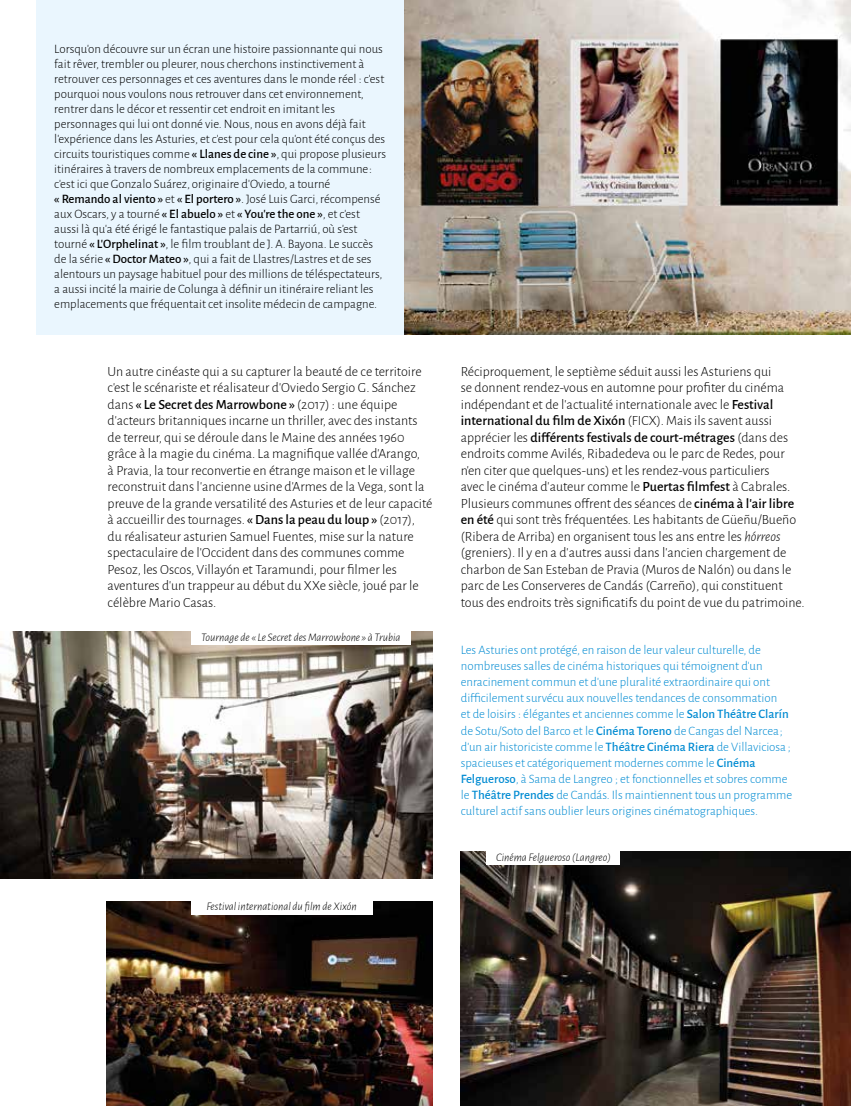
<style>
.page{position:relative;width:851px;height:1106px;background:#fff}
.page>*{position:absolute;margin:0;border:0;box-sizing:border-box;transform-origin:0 0}
.t1{font:italic 300 14.85px "Alegreya Sans";color:#000}
.t2{font:300 14.1px/16.5px "Alegreya Sans";color:#000}
.t3{font:300 12.9px/15px "Alegreya Sans";color:#000}
.t4{font:300 12.9px/16.2px "Alegreya Sans";color:#008bd2}
.t5{font:italic 300 11.55px "Alegreya Sans";color:#000}
.s1{font-weight:500}
.s2{font-style:italic}
</style>
<div class="page">
<img style="left:106px;top:901px;width:326px;height:205px">
<img style="left:0;top:632px;width:432px;height:246px">
<img style="left:460px;top:851px;width:390px;height:255px">
<div style="left:191px;top:630px;width:219px;height:15px;background:#fff"></div>
<div style="left:486px;top:850px;width:134px;height:15px;background:#fff"></div>
<div style="left:191px;top:899px;width:181px;height:15px;background:#fff"></div>
<div style="left:36px;top:0;width:455px;height:334px;background:#eaf6fe"></div>
<img style="left:404px;top:0;width:446px;height:334px">
<p class="t3" style="left:54px;top:41px;width:333px">Lorsqu’on découvre sur un écran une histoire passionnante qui nous fait rêver, trembler ou pleurer, nous cherchons instinctivement à retrouver ces personnages et ces aventures dans le monde réel : c’est pourquoi nous voulons nous retrouver dans cet environnement, rentrer dans le décor et ressentir cet endroit en imitant les personnages qui lui ont donné vie. Nous, nous en avons déjà fait l’expérience dans les Asturies, et c’est pour cela qu’ont été conçus des circuits touristiques comme <span class="s1">« Llanes de cine »</span>, qui propose plusieurs itinéraires à travers de nombreux emplacements de la commune: c’est ici que Gonzalo Suárez, originaire d’Oviedo, a tourné<br><span class="s1">« Remando al viento »</span> et <span class="s1">« El portero »</span>. José Luis Garci, récompensé aux Oscars, y a tourné <span class="s1">« El abuelo »</span> et <span class="s1">« You’re the one »</span>, et c’est aussi là qu’a été érigé le fantastique palais de Partarriú, où s’est tourné <span class="s1">« L’Orphelinat »</span>, le film troublant de J. A. Bayona. Le succès de la série <span class="s1">« Doctor Mateo »</span>, qui a fait de Llastres/Lastres et de ses alentours un paysage habituel pour des millions de téléspectateurs, a aussi incité la mairie de Colunga à définir un itinéraire reliant les emplacements que fréquentait cet insolite médecin de campagne.</p>
<p class="t1" style="left:106px;top:52px;width:98px">#TourismeCulturel</p>
<p class="t2" style="left:108px;top:363px;width:326px">Un autre cinéaste qui a su capturer la beauté de ce territoire c’est le scénariste et réalisateur d’Oviedo Sergio G. Sánchez dans <span class="s1">« Le Secret des Marrowbone »</span> (2017) : une équipe d’acteurs britanniques incarne un thriller, avec des instants de terreur, qui se déroule dans le Maine des années 1960 grâce à la magie du cinéma. La magnifique vallée d’Arango,<br>à Pravia, la tour reconvertie en étrange maison et le village reconstruit dans l’ancienne usine d’Armes de la Vega, sont la preuve de la grande versatilité des Asturies et de leur capacité à accueillir des tournages. <span class="s1">« Dans la peau du loup »</span> (2017), du réalisateur asturien Samuel Fuentes, mise sur la nature spectaculaire de l’Occident dans des communes comme Pesoz, les Oscos, Villayón et Taramundi, pour filmer les aventures d’un trappeur au début du XXe siècle, joué par le célèbre Mario Casas.</p>
<p class="t2" style="left:460px;top:363px;width:345px">Réciproquement, le septième séduit aussi les Asturiens qui<br>se donnent rendez-vous en automne pour profiter du cinéma indépendant et de l’actualité internationale avec le <span class="s1">Festival international du film de Xixón</span> (FICX). Mais ils savent aussi apprécier les <span class="s1">différents festivals de court-métrages</span> (dans des endroits comme Avilés, Ribadedeva ou le parc de Redes, pour n’en citer que quelques-uns) et les rendez-vous particuliers<br>avec le cinéma d’auteur comme le <span class="s1">Puertas filmfest</span> à Cabrales.<br>Plusieurs communes offrent des séances de <span class="s1">cinéma à l’air libre en été</span> qui sont très fréquentées. Les habitants de Güeñu/Bueño (Ribera de Arriba) en organisent tous les ans entre les <span class="s2">hórreos </span>(greniers). Il y en a d’autres aussi dans l’ancien chargement de charbon de San Esteban de Pravia (Muros de Nalón) ou dans le parc de Les Conserveres de Candás (Carreño), qui constituent tous des endroits très significatifs du point de vue du patrimoine.</p>
<p class="t4" style="left:460px;top:641px;width:333px">Les Asturies ont protégé, en raison de leur valeur culturelle, de nombreuses salles de cinéma historiques qui témoignent d’un enracinement commun et d’une pluralité extraordinaire qui ont difficilement survécu aux nouvelles tendances de consommation<br>et de loisirs : élégantes et anciennes comme le <span class="s1">Salon Théâtre Clarín </span>de Sotu/Soto del Barco et le <span class="s1">Cinéma Toreno</span> de Cangas del Narcea; d’un air historiciste comme le <span class="s1">Théâtre Cinéma Riera</span> de Villaviciosa ; spacieuses et catégoriquement modernes comme le <span class="s1">Cinéma Felgueroso</span>, à Sama de Langreo ; et fonctionnelles et sobres comme le <span class="s1">Théâtre Prendes</span> de Candás. Ils maintiennent tous un programme culturel actif sans oublier leurs origines cinématographiques.</p>
<p class="t5" style="left:201px;top:630px;width:201px">Tournage de « Le Secret des Marrowbone » à Trubia</p>
<p class="t5" style="left:206px;top:899px;width:152px">Festival international du film de Xixón</p>
<p class="t5" style="left:496px;top:850px;width:116px">Cinéma Felgueroso (Langreo)</p>
</div>
